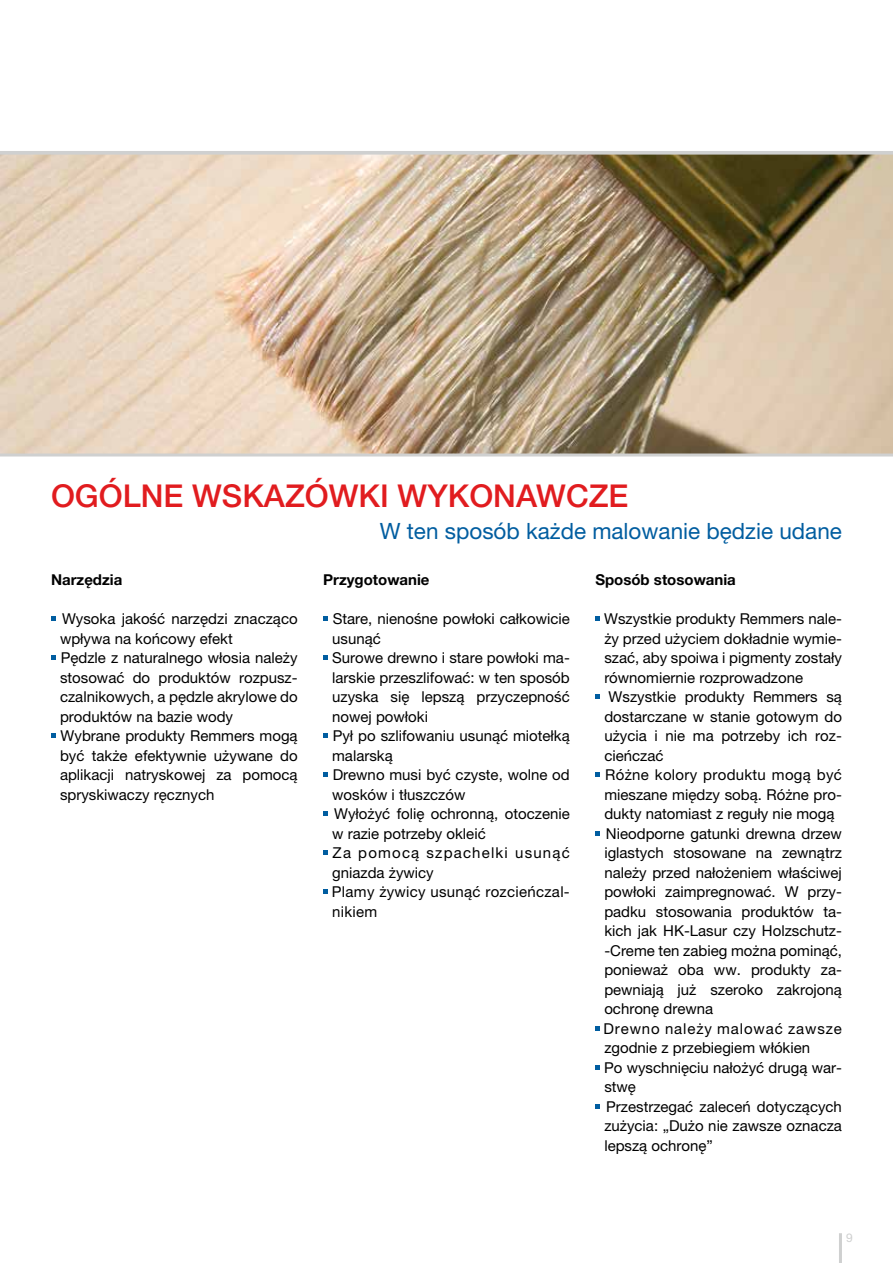
<style>
.page{position:relative;width:893px;height:1263px;background:#fff}
.page>*{position:absolute;margin:0;border:0;box-sizing:border-box;transform-origin:0 0}
.t1{font:500 31.5px "Helvetica Neue LT Pro";color:#e11c1f}
.t2{font:22.5px "Helvetica Neue LT Pro";color:#005da0}
.t3{font:15px/19.5px "Helvetica Neue LT Pro";color:#000}
.t4{font:700 15px "Helvetica Neue LT Pro";color:#000}
.t5{font:15px "Helvetica Neue LT Pro";letter-spacing:.02em;color:#000}
.t6{font:15px "Helvetica Neue LT Pro";letter-spacing:.06em;color:#000}
.t7{font:12px "Helvetica Neue LT Pro";color:#cfd0d0}
</style>
<div class="page">
<img style="left:0;top:155px;width:893px;height:298px">
<hr style="left:0;top:152px;width:893px;height:3px;background:#cfd0d0">
<hr style="left:0;top:453px;width:893px;height:3px;background:#cfd0d0">
<svg style="left:51px;top:616px;width:5px;height:5px"></svg>
<svg style="left:51px;top:655px;width:5px;height:5px"></svg>
<svg style="left:51px;top:733px;width:5px;height:5px"></svg>
<svg style="left:323px;top:616px;width:5px;height:5px"></svg>
<svg style="left:323px;top:655px;width:5px;height:5px"></svg>
<svg style="left:323px;top:733px;width:5px;height:5px"></svg>
<svg style="left:323px;top:772px;width:5px;height:5px"></svg>
<svg style="left:323px;top:811px;width:5px;height:5px"></svg>
<svg style="left:323px;top:850px;width:5px;height:5px"></svg>
<svg style="left:323px;top:889px;width:5px;height:5px"></svg>
<svg style="left:595px;top:616px;width:5px;height:5px"></svg>
<svg style="left:595px;top:694px;width:5px;height:5px"></svg>
<svg style="left:595px;top:772px;width:5px;height:5px"></svg>
<svg style="left:595px;top:831px;width:5px;height:5px"></svg>
<svg style="left:595px;top:1026px;width:5px;height:5px"></svg>
<svg style="left:595px;top:1065px;width:5px;height:5px"></svg>
<svg style="left:595px;top:1104px;width:5px;height:5px"></svg>
<hr style="left:839px;top:1233px;width:3px;height:30px;background:#cfd0d0">
<hr style="left:0;top:151px;width:893px;height:3px;background:#cfd0d0">
<h1 class="t1" style="left:51px;top:477px;width:579px">OGÓLNE WSKAZÓWKI WYKONAWCZE</h1>
<h2 class="t2" style="left:380px;top:518px;width:464px">W ten sposób każde malowanie będzie udane</h2>
<p class="t4" style="left:323px;top:570px;width:108px">Przygotowanie</p>
<p class="t3" style="left:332px;top:609px;width:239px">Stare, nienośne powłoki całkowicie usunąć<br>Surowe drewno i stare powłoki ma&shy;larskie przeszlifować: w ten sposób uzyska się lepszą przyczepność nowej powłoki<br>Pył po szlifowaniu usunąć miotełką malarską<br>Drewno musi być czyste, wolne od wosków i tłuszczów<br>Wyłożyć folię ochronną, otoczenie w razie potrzeby okleić<br>Za pomocą szpachelki usunąć gniazda żywicy<br>Plamy żywicy usunąć rozcieńczal&shy;nikiem</p>
<p class="t4" style="left:595px;top:570px;width:142px">Sposób stosowania</p>
<p class="t3" style="left:604px;top:609px;width:239px">Wszystkie produkty Remmers nale-</p>
<p class="t3" style="left:604px;top:628px;width:239px">ży przed użyciem dokładnie wymie-</p>
<p class="t3" style="left:604px;top:648px;width:239px">szać, aby spoiwa i pigmenty zostały</p>
<p class="t3" style="left:604px;top:667px;width:200px">równomiernie rozprowadzone</p>
<p class="t3" style="left:609px;top:687px;width:235px">Wszystkie produkty Remmers są</p>
<p class="t3" style="left:604px;top:706px;width:239px">dostarczane w stanie gotowym do</p>
<p class="t3" style="left:604px;top:726px;width:239px">użycia i nie ma potrzeby ich roz-</p>
<p class="t3" style="left:604px;top:745px;width:61px">cieńczać</p>
<p class="t5" style="left:605px;top:766px;width:238px">Różne kolory produktu mogą być</p>
<p class="t3" style="left:604px;top:784px;width:239px">mieszane między sobą. Różne pro-</p>
<p class="t3" style="left:604px;top:804px;width:232px">dukty natomiast z reguły nie mogą</p>
<p class="t3" style="left:606px;top:823px;width:238px">Nieodporne gatunki drewna drzew</p>
<p class="t3" style="left:604px;top:843px;width:239px">iglastych stosowane na zewnątrz</p>
<p class="t3" style="left:604px;top:862px;width:239px">należy przed nałożeniem właściwej</p>
<p class="t3" style="left:604px;top:882px;width:239px">powłoki zaimpregnować. W przy-</p>
<p class="t3" style="left:604px;top:901px;width:239px">padku stosowania produktów ta-</p>
<p class="t3" style="left:604px;top:921px;width:239px">kich jak HK-Lasur czy Holzschutz-</p>
<p class="t3" style="left:604px;top:940px;width:239px">-Creme ten zabieg można pominąć,</p>
<p class="t3" style="left:604px;top:960px;width:239px">ponieważ oba ww. produkty za-</p>
<p class="t3" style="left:604px;top:979px;width:239px">pewniają już szeroko zakrojoną</p>
<p class="t3" style="left:604px;top:999px;width:110px">ochronę drewna</p>
<p class="t6" style="left:603px;top:1019px;width:240px">Drewno należy malować zawsze</p>
<p class="t3" style="left:604px;top:1038px;width:207px">zgodnie z przebiegiem włókien</p>
<p class="t3" style="left:604px;top:1057px;width:239px">Po wyschnięciu nałożyć drugą war-</p>
<p class="t3" style="left:604px;top:1077px;width:33px">stwę</p>
<p class="t3" style="left:606px;top:1096px;width:237px">Przestrzegać zaleceń dotyczących</p>
<p class="t3" style="left:604px;top:1116px;width:239px">zużycia: „Dużo nie zawsze oznacza</p>
<p class="t3" style="left:604px;top:1135px;width:110px">lepszą ochronę”</p>
<p class="t4" style="left:51px;top:570px;width:73px">Narzędzia</p>
<p class="t3" style="left:60px;top:609px;width:239px">Wysoka jakość narzędzi znacząco wpływa na końcowy efekt<br>Pędzle z naturalnego włosia należy stosować do produktów rozpusz&shy;czalnikowych, a pędzle akrylowe do produktów na bazie wody<br>Wybrane produkty Remmers mogą być także efektywnie używane do aplikacji natryskowej za pomocą spryskiwaczy ręcznych</p>
<p class="t7" style="left:846px;top:1230px;width:8px">9</p>
</div>
